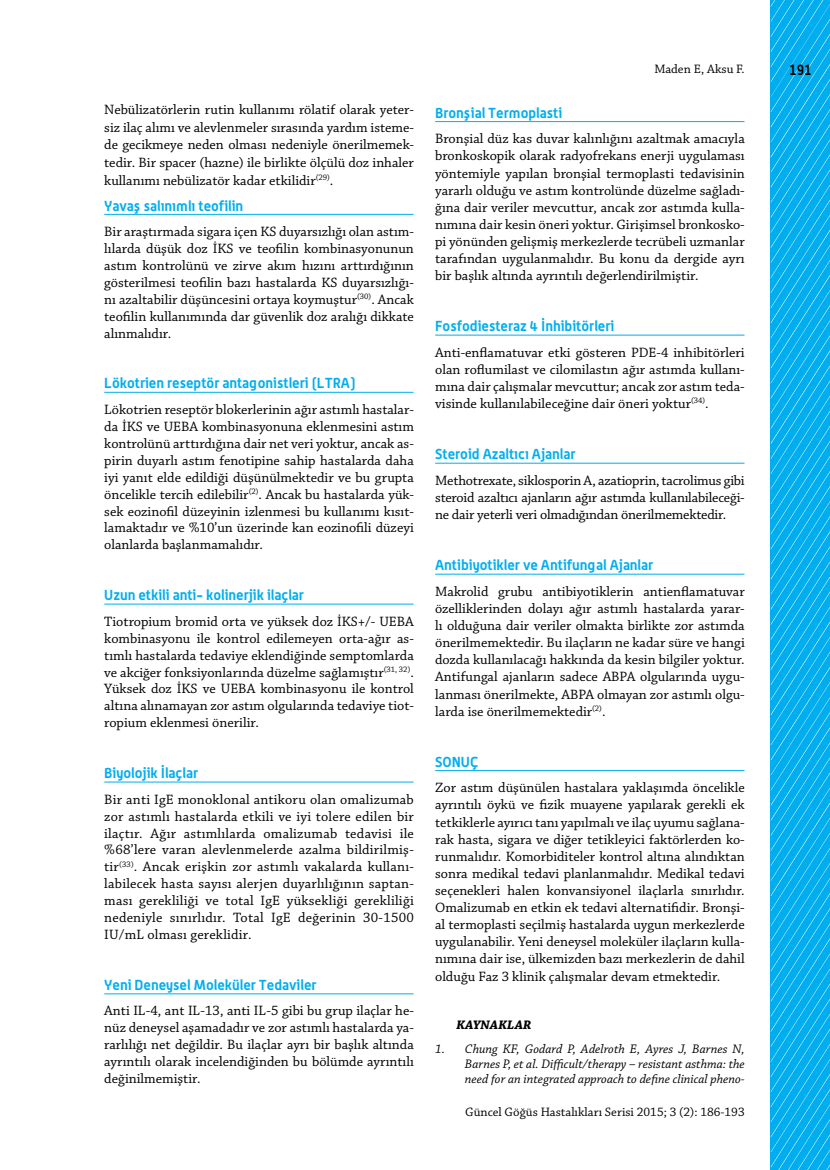
<style>
.page{position:relative;width:830px;height:1170px;background:#fff}
.page>*{position:absolute;margin:0;border:0;box-sizing:border-box;transform-origin:0 0}
.t1{font:700 15px "Alwyn";color:#000;scale:.85 1}
.t2{font:14.25px/17px "Chaparral Pro";color:#000;text-align:justify}
.t3{font:700 14.25px "Alwyn";color:#00aeef}
.t4{font:italic 13.05px/15.1px "Chaparral Pro";color:#000;text-align:justify}
.t5{font:italic 700 13.05px "Chaparral Pro";color:#000}
.t6{font:12.9px "Chaparral Pro";color:#000}
</style>
<div class="page">
<hr style="left:104px;top:214px;width:309px;height:1px;background:#00aeef">
<hr style="left:104px;top:392px;width:309px;height:1px;background:#00aeef">
<hr style="left:104px;top:603px;width:309px;height:1px;background:#00aeef">
<hr style="left:104px;top:781px;width:309px;height:1px;background:#00aeef">
<hr style="left:104px;top:993px;width:309px;height:1px;background:#00aeef">
<hr style="left:435px;top:121px;width:309px;height:1px;background:#00aeef">
<hr style="left:435px;top:335px;width:309px;height:1px;background:#00aeef">
<hr style="left:435px;top:463px;width:309px;height:1px;background:#00aeef">
<hr style="left:435px;top:573px;width:309px;height:1px;background:#00aeef">
<hr style="left:435px;top:770px;width:309px;height:1px;background:#00aeef">
<svg style="left:770px;top:0;width:59px;height:1169px;background:#0eb2ef"></svg>
<p class="t2" style="left:104px;top:102px;width:311px;line-height:17.5px">Nebülizatörlerin rutin kullanımı rölatif olarak yeter&shy;siz ilaç alımı ve alevlenmeler sırasında yardım isteme&shy;de gecikmeye neden olması nedeniyle önerilmemek&shy;tedir. Bir spacer (hazne) ile birlikte ölçülü doz inhaler kullanımı nebülizatör kadar etkilidir<sup>(29)</sup>.</p>
<p class="t3" style="left:104px;top:196px;width:140px">Yavaş salınımlı teofilin</p>
<p class="t2" style="left:104px;top:223px;width:311px">Bir araştırmada sigara içen KS duyarsızlığı olan astım&shy;lılarda düşük doz İKS ve teofilin kombinasyonunun astım kontrolünü ve zirve akım hızını arttırdığının gösterilmesi teofilin bazı hastalarda KS duyarsızlığı&shy;nı azaltabilir düşüncesini ortaya koymuştur<sup>(30)</sup>. Ancak teofilin kullanımında dar güvenlik doz aralığı dikkate alınmalıdır.</p>
<p class="t3" style="left:104px;top:374px;width:252px">Lökotrien reseptör antagonistleri (LTRA)</p>
<p class="t2" style="left:104px;top:401px;width:311px">Lökotrien reseptör blokerlerinin ağır astımlı hastalar&shy;da İKS ve UEBA kombinasyonuna eklenmesini astım kontrolünü arttırdığına dair net veri yoktur, ancak as&shy;pirin duyarlı astım fenotipine sahip hastalarda daha iyi yanıt elde edildiği düşünülmektedir ve bu grupta öncelikle tercih edilebilir<sup>(2)</sup>. Ancak bu hastalarda yük&shy;sek eozinofil düzeyinin izlenmesi bu kullanımı kısıt&shy;lamaktadır ve %10’un üzerinde kan eozinofili düzeyi olanlarda başlanmamalıdır.</p>
<p class="t3" style="left:104px;top:586px;width:201px">Uzun etkili anti- kolinerjik ilaçlar</p>
<p class="t2" style="left:104px;top:613px;width:311px">Tiotropium bromid orta ve yüksek doz İKS+/- UEBA kombinasyonu ile kontrol edilemeyen orta-ağır as&shy;tımlı hastalarda tedaviye eklendiğinde semptomlarda ve akciğer fonksiyonlarında düzelme sağlamıştır<sup>(31,</sup> <sup>32)</sup>.<br>Yüksek doz İKS ve UEBA kombinasyonu ile kontrol altına alınamayan zor astım olgularında tedaviye tiot&shy;ropium eklenmesi önerilir.</p>
<p class="t3" style="left:104px;top:764px;width:95px">Biyolojik İlaçlar</p>
<p class="t2" style="left:104px;top:791px;width:311px">Bir anti IgE monoklonal antikoru olan omalizumab zor astımlı hastalarda etkili ve iyi tolere edilen bir ilaçtır. Ağır astımlılarda omalizumab tedavisi ile %68’lere varan alevlenmelerde azalma bildirilmiş&shy;tir<sup>(33)</sup>. Ancak erişkin zor astımlı vakalarda kullanı&shy;labilecek hasta sayısı alerjen duyarlılığının saptan&shy;ması gerekliliği ve total IgE yüksekliği gerekliliği nedeniyle sınırlıdır. Total IgE değerinin 30-1500<br>IU/mL olması gereklidir.</p>
<p class="t3" style="left:104px;top:975px;width:214px">Yeni Deneysel Moleküler Tedaviler</p>
<p class="t2" style="left:104px;top:1002px;width:311px">Anti IL-4, ant IL-13, anti IL-5 gibi bu grup ilaçlar he&shy;nüz deneysel aşamadadır ve zor astımlı hastalarda ya&shy;rarlılığı net değildir. Bu ilaçlar ayrı bir başlık altında ayrıntılı olarak incelendiğinden bu bölümde ayrıntılı değinilmemiştir.</p>
<p class="t6" style="left:654px;top:62px;width:92px">Maden E, Aksu F.</p>
<p class="t1" style="left:788px;top:61px;width:28px">191</p>
<p class="t3" style="left:435px;top:104px;width:128px">Bronşial Termoplasti</p>
<p class="t2" style="left:435px;top:131px;width:311px">Bronşial düz kas duvar kalınlığını azaltmak amacıyla bronkoskopik olarak radyofrekans enerji uygulaması yöntemiyle yapılan bronşial termoplasti tedavisinin yararlı olduğu ve astım kontrolünde düzelme sağladı&shy;ğına dair veriler mevcuttur, ancak zor astımda kulla&shy;nımına dair kesin öneri yoktur. Girişimsel bronkosko&shy;pi yönünden gelişmiş merkezlerde tecrübeli uzmanlar tarafından uygulanmalıdır. Bu konu da dergide ayrı bir başlık altında ayrıntılı değerlendirilmiştir.</p>
<p class="t3" style="left:435px;top:317px;width:181px">Fosfodiesteraz 4 İnhibitörleri</p>
<p class="t2" style="left:435px;top:344px;width:311px">Anti-enflamatuvar etki gösteren PDE-4 inhibitörleri olan roflumilast ve cilomilastın ağır astımda kullanı&shy;mına dair çalışmalar mevcuttur; ancak zor astım teda&shy;visinde kullanılabileceğine dair öneri yoktur<sup>(34)</sup>.</p>
<p class="t3" style="left:435px;top:445px;width:142px">Steroid Azaltıcı Ajanlar</p>
<p class="t2" style="left:435px;top:472px;width:311px">Methotrexate, siklosporin A, azatioprin, tacrolimus gibi steroid azaltıcı ajanların ağır astımda kullanılabileceği&shy;ne dair yeterli veri olmadığından önerilmemektedir.</p>
<p class="t3" style="left:435px;top:556px;width:219px">Antibiyotikler ve Antifungal Ajanlar</p>
<p class="t2" style="left:435px;top:583px;width:311px">Makrolid grubu antibiyotiklerin antienflamatuvar özelliklerinden dolayı ağır astımlı hastalarda yarar&shy;lı olduğuna dair veriler olmakta birlikte zor astımda önerilmemektedir. Bu ilaçların ne kadar süre ve hangi dozda kullanılacağı hakkında da kesin bilgiler yoktur.<br>Antifungal ajanların sadece ABPA olgularında uygu&shy;lanması önerilmekte, ABPA olmayan zor astımlı olgu&shy;larda ise önerilmemektedir<sup>(2)</sup>.</p>
<p class="t3" style="left:435px;top:752px;width:45px">SONUÇ</p>
<p class="t2" style="left:435px;top:779px;width:311px">Zor astım düşünülen hastalara yaklaşımda öncelikle ayrıntılı öykü ve fizik muayene yapılarak gerekli ek tetkiklerle ayırıcı tanı yapılmalı ve ilaç uyumu sağlana&shy;rak hasta, sigara ve diğer tetikleyici faktörlerden ko&shy;runmalıdır. Komorbiditeler kontrol altına alındıktan sonra medikal tedavi planlanmalıdır. Medikal tedavi seçenekleri halen konvansiyonel ilaçlarla sınırlıdır.<br>Omalizumab en etkin ek tedavi alternatifidir. Bronşi&shy;al termoplasti seçilmiş hastalarda uygun merkezlerde uygulanabilir. Yeni deneysel moleküler ilaçların kulla&shy;nımına dair ise, ülkemizden bazı merkezlerin de dahil olduğu Faz 3 klinik çalışmalar devam etmektedir.</p>
<p class="t5" style="left:456px;top:1017px;width:76px">KAYNAKLAR</p>
<p class="t4" style="left:464px;top:1041px;width:281px;text-indent:-30px">1. Chung KF, Godard P, Adelroth E, Ayres J, Barnes N, Barnes P, et al. Difficult/therapy – resistant asthma: the need for an integrated approach to define clinical pheno-</p>
<p class="t6" style="left:465px;top:1104px;width:281px">Güncel Göğüs Hastalıkları Serisi 2015; 3 (2): 186-193</p>
</div>
